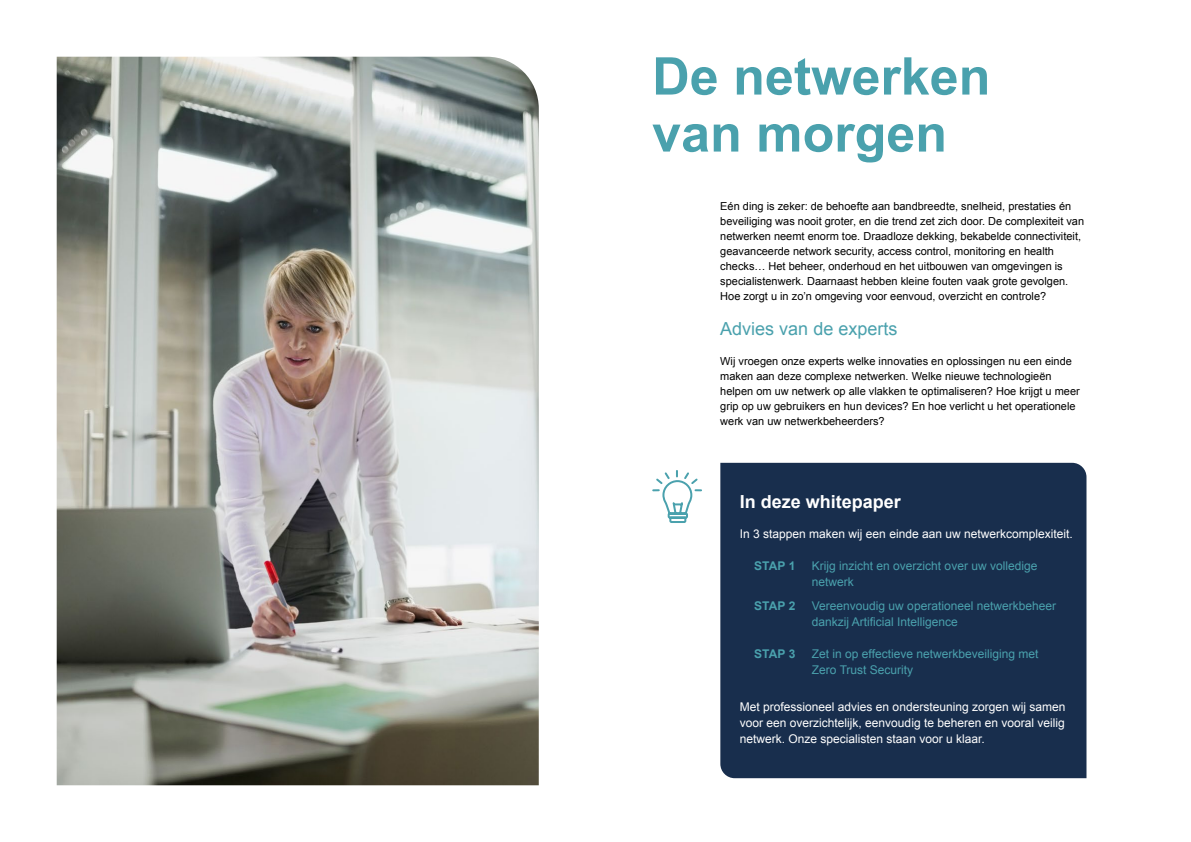
<style>
.page{position:relative;width:1191px;height:842px;background:#fff}
.page>*{position:absolute;margin:0;border:0;box-sizing:border-box;transform-origin:0 0}
.t1{font:700 52px/57px "Arial";color:#4aa1ad}
.t2{font:18px "Arial";color:#4aa1ad}
.t3{font:700 18px "Arial";color:#fff}
.t4{font:12px/16px "Arial";color:#fff;text-align:justify}
.t5{font:12px/16px "Arial";color:#4aa1ad}
.t6{font:700 12px "Arial";letter-spacing:.01em;color:#4aa1ad}
.t7{font:11px/15px "Arial";color:#000}
</style>
<div class="page">
<img style="left:57px;top:57px;width:482px;height:728px">
<div style="left:720px;top:463px;width:366px;height:315px;background:#182e4d"></div>
<svg style="left:652px;top:470px;width:50px;height:53px"></svg>
<h1 class="t1" style="left:652px;top:50px;width:340px">De netwerken van morgen</h1>
<p class="t7" style="left:720px;top:198px;width:365px">Eén ding is zeker: de behoefte aan bandbreedte, snelheid, prestaties én beveiliging was nooit groter, en die trend zet zich door. De complexiteit van netwerken neemt enorm toe. Draadloze dekking, bekabelde connectiviteit, geavanceerde network security, access control, monitoring en health checks… Het beheer, onderhoud en het uitbouwen van omgevingen is specialistenwerk. Daarnaast hebben kleine fouten vaak grote gevolgen.<br>Hoe zorgt u in zo’n omgeving voor eenvoud, overzicht en controle?</p>
<h2 class="t2" style="left:720px;top:317px;width:179px">Advies van de experts</h2>
<p class="t7" style="left:720px;top:353px;width:361px">Wij vroegen onze experts welke innovaties en oplossingen nu een einde maken aan deze complexe netwerken. Welke nieuwe technologieën helpen om uw netwerk op alle vlakken te optimaliseren? Hoe krijgt u meer grip op uw gebruikers en hun devices? En hoe verlicht u het operationele werk van uw netwerkbeheerders?</p>
<h2 class="t3" style="left:740px;top:490px;width:163px">In deze whitepaper</h2>
<p class="t4" style="left:740px;top:526px;width:334px">In 3 stappen maken wij een einde aan uw netwerkcomplexiteit.</p>
<p class="t6" style="left:754px;top:558px;width:43px">STAP 1</p>
<p class="t5" style="left:812px;top:558px;width:227px">Krijg inzicht en overzicht over uw volledige netwerk</p>
<p class="t6" style="left:754px;top:598px;width:43px">STAP 2</p>
<p class="t5" style="left:812px;top:598px;width:246px">Vereenvoudig uw operationeel netwerkbeheer dankzij Artificial Intelligence</p>
<p class="t6" style="left:754px;top:646px;width:43px">STAP 3</p>
<p class="t5" style="left:812px;top:646px;width:228px">Zet in op effectieve netwerkbeveiliging met<br>Zero Trust Security</p>
<p class="t4" style="left:740px;top:698px;width:327px">Met professioneel advies en ondersteuning zorgen wij samen voor een overzichtelijk, eenvoudig te beheren en vooral veilig netwerk. Onze specialisten staan voor u klaar.</p>
</div>
